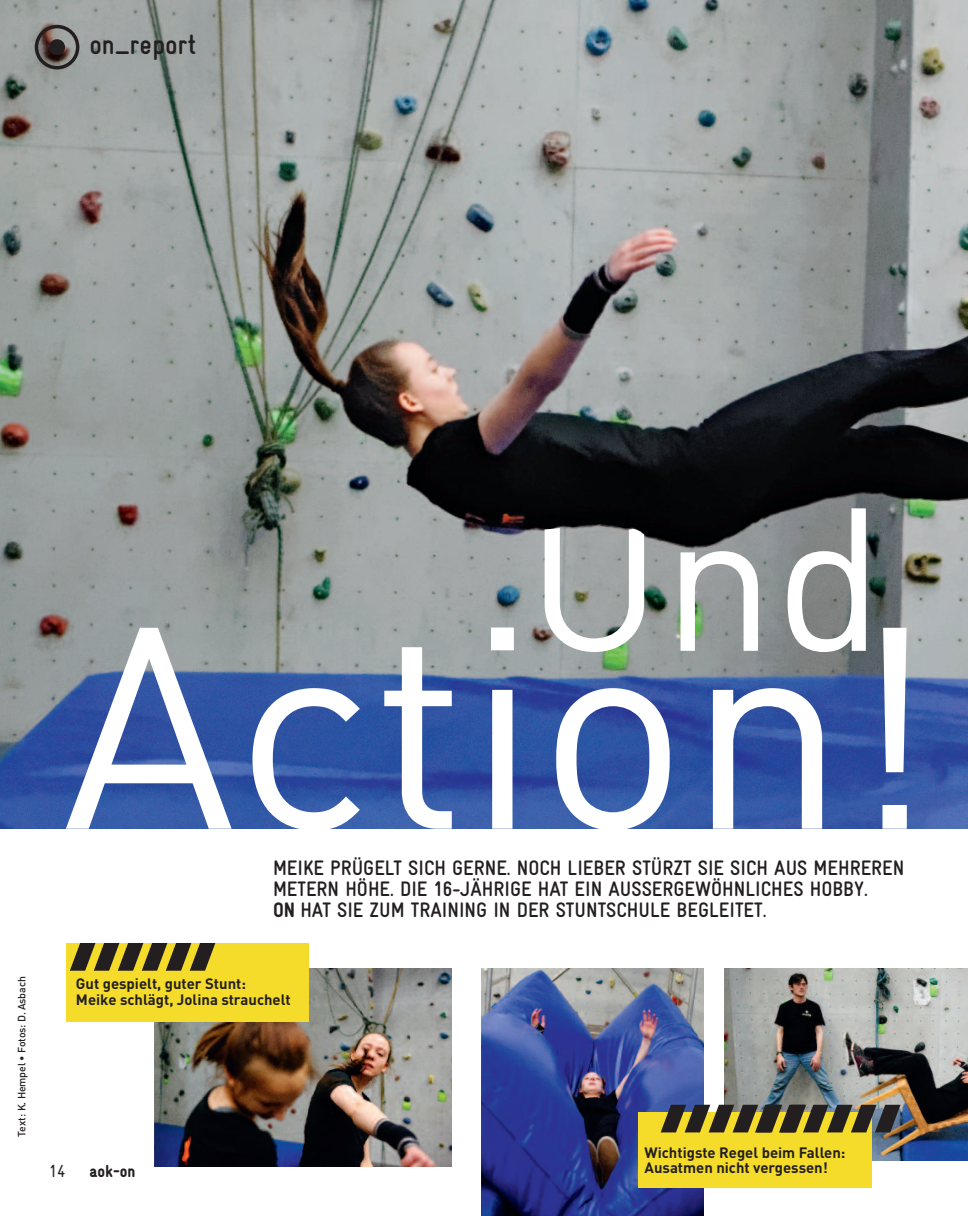
<style>
.page{position:relative;width:968px;height:1216px;background:#fff}
.page>*{position:absolute;margin:0;border:0;box-sizing:border-box;transform-origin:0 0}
.t1{font:282.1px "DIN";color:#fff}
.t2{font:28px "Gravur Condensed Bold CE";color:#231f20}
.t3{font:21px/21px "Gravur Condensed Bold CE";color:#231f20}
.t4{font:17.5px "Gravur Condensed Black CE";color:#231f20}
.t5{font:17.5px "Gravur Condensed Reg CE";color:#231f20}
.t6{font:700 14.88px/15.8px "DIN";color:#231f20}
.t7{font:500 10.5px "DIN";letter-spacing:-.01em;color:#231f20}
.s1{font-family:"Gravur Condensed Black CE"}
</style>
<div class="page">
<img style="left:0;top:0;width:967px;height:828px">
<svg style="left:35px;top:25px;width:44px;height:44px;background:#696361"></svg>
<div style="left:49px;top:39px;width:16px;height:16px;background:#231f20;border-radius:50%"></div>
<img style="left:481px;top:968px;width:222px;height:247px">
<img style="left:724px;top:968px;width:243px;height:191px">
<img style="left:155px;top:968px;width:297px;height:198px">
<div style="left:66px;top:943px;width:242px;height:78px;background:#f5dc2a"></div>
<svg style="left:70px;top:943px;width:145px;height:27px"></svg>
<div style="left:638px;top:1111px;width:233px;height:76px;background:#f5dc2a"></div>
<svg style="left:660px;top:1104px;width:240px;height:28px"></svg>
<svg style="left:544px;top:545px;width:321px;height:107px"></svg>
<img style="left:530px;top:318px;width:437px;height:227px">
<h2 class="t2" style="left:89px;top:35px;width:108px">on_report</h2>
<h1 class="t1" style="left:62px;top:627px;width:873px">Action!</h1>
<p class="t3" style="left:273px;top:859px;width:633px">MEIKE PRÜGELT SICH GERNE. NOCH LIEBER STÜRZT SIE SICH AUS MEHREREN<br>METERN HÖHE. DIE 16-JÄHRIGE HAT EIN AUSSERGEWÖHNLICHES HOBBY.<br><span class="s1">ON</span> HAT SIE ZUM TRAINING IN DER STUNTSCHULE BEGLEITET.</p>
<p class="t7" style="left:18px;top:1136px;width:161px;rotate:-90deg">Text: K. Hempel • Fotos: D. Asbach</p>
<p class="t6" style="left:76px;top:977px;width:216px">Gut gespielt, guter Stunt:<br>Meike schlägt, Jolina strauchelt</p>
<p class="t5" style="left:49px;top:1164px;width:18px">14</p>
<p class="t4" style="left:89px;top:1164px;width:48px">aok-on</p>
<p class="t6" style="left:644px;top:1145px;width:202px">Wichtigste Regel beim Fallen:<br>Ausatmen nicht vergessen!</p>
</div>
